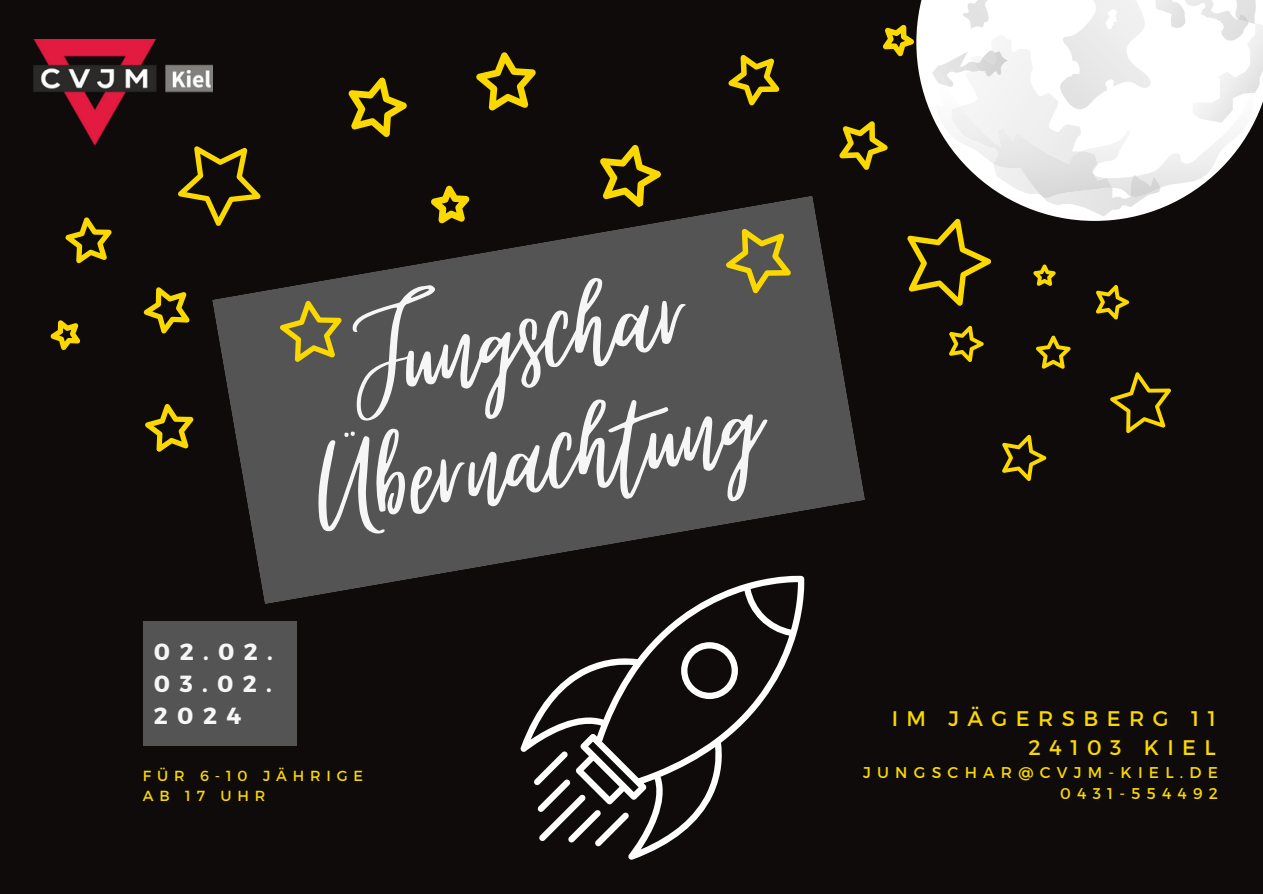
<style>
.page{position:relative;width:1263px;height:894px;background:#fff}
.page>*{position:absolute;margin:0;border:0;box-sizing:border-box;transform-origin:0 0}
.t1{font:162.75px/120.4px "Virtual";color:#f6f6f6;text-align:center}
.t2{font:700 23.4px/32px "Montserrat";letter-spacing:.4em;color:#f6f6f6}
.t3{font:21.15px "Montserrat";letter-spacing:.4em;color:#fad800}
.t4{font:15.6px "Montserrat";letter-spacing:.4em;color:#fad800}
.t5{font:14.55px "Montserrat";letter-spacing:.4em;color:#fad800}
</style>
<div class="page">
<div style="left:0;top:0;width:1263px;height:893px;background:#0e0b0a"></div>
<svg style="left:212px;top:196px;width:653px;height:408px;fill:#545454"></svg>
<svg style="left:714px;top:213px;width:88px;height:87px;background:#6c6747"></svg>
<svg style="left:728px;top:55px;width:52px;height:51px"></svg>
<svg style="left:839px;top:121px;width:49px;height:49px"></svg>
<svg style="left:883px;top:24px;width:31px;height:33px"></svg>
<div style="left:143px;top:620px;width:153px;height:125px;background:#545454"></div>
<svg style="left:65px;top:217px;width:47px;height:47px"></svg>
<svg style="left:269px;top:294px;width:83px;height:82px;background:#6c6747"></svg>
<svg style="left:145px;top:404px;width:49px;height:48px"></svg>
<svg style="left:143px;top:287px;width:47px;height:47px"></svg>
<svg style="left:50px;top:320px;width:30px;height:30px"></svg>
<svg style="left:178px;top:146px;width:100px;height:91px"></svg>
<svg style="left:348px;top:77px;width:59px;height:60px"></svg>
<svg style="left:589px;top:144px;width:81px;height:75px"></svg>
<svg style="left:476px;top:52px;width:60px;height:59px"></svg>
<svg style="left:427px;top:185px;width:49px;height:45px"></svg>
<svg style="left:916px;top:0;width:347px;height:221px"></svg>
<img style="left:960px;top:35px;width:200px;height:181px">
<img style="left:1060px;top:24px;width:92px;height:58px">
<img style="left:1118px;top:0;width:139px;height:24px">
<img style="left:932px;top:50px;width:64px;height:37px">
<img style="left:972px;top:51px;width:36px;height:25px">
<img style="left:935px;top:82px;width:320px;height:114px">
<img style="left:952px;top:107px;width:208px;height:91px">
<svg style="left:933px;top:73px;width:66px;height:71px;background:#ededed"></svg>
<img style="left:1193px;top:24px;width:70px;height:99px">
<img style="left:963px;top:0;width:155px;height:29px">
<img style="left:1140px;top:0;width:108px;height:41px">
<img style="left:1164px;top:0;width:84px;height:22px">
<svg style="left:1096px;top:285px;width:34px;height:35px"></svg>
<svg style="left:1002px;top:434px;width:45px;height:47px"></svg>
<svg style="left:907px;top:207px;width:96px;height:155px"></svg>
<svg style="left:1036px;top:335px;width:35px;height:34px"></svg>
<svg style="left:1033px;top:264px;width:23px;height:22px"></svg>
<svg style="left:1110px;top:372px;width:61px;height:61px"></svg>
<svg style="left:520px;top:575px;width:285px;height:284px"></svg>
<svg style="left:681px;top:642px;width:57px;height:56px"></svg>
<svg style="left:534px;top:751px;width:95px;height:95px"></svg>
<img style="left:33px;top:39px;width:179px;height:106px">
<p class="t1" style="left:290px;top:314px;width:449px;rotate:-9deg">Jungschar<br>Übernachtung</p>
<p class="t2" style="left:154px;top:634px;width:120px">02.02.</p>
<p class="t2" style="left:154px;top:666px;width:119px">03.02.<br>2024</p>
<p class="t5" style="left:143px;top:765px;width:222px">FÜR 6-10 JÄHRIGE</p>
<p class="t5" style="left:143px;top:786px;width:124px">AB 17 UHR</p>
<p class="t3" style="left:892px;top:704px;width:326px">IM JÄGERSBERG 11</p>
<p class="t3" style="left:1028px;top:733px;width:189px">24103 KIEL</p>
<p class="t4" style="left:863px;top:762px;width:357px">JUNGSCHAR@CVJM-KIEL.DE</p>
<p class="t4" style="left:1060px;top:782px;width:159px">0431-554492</p>
</div>
